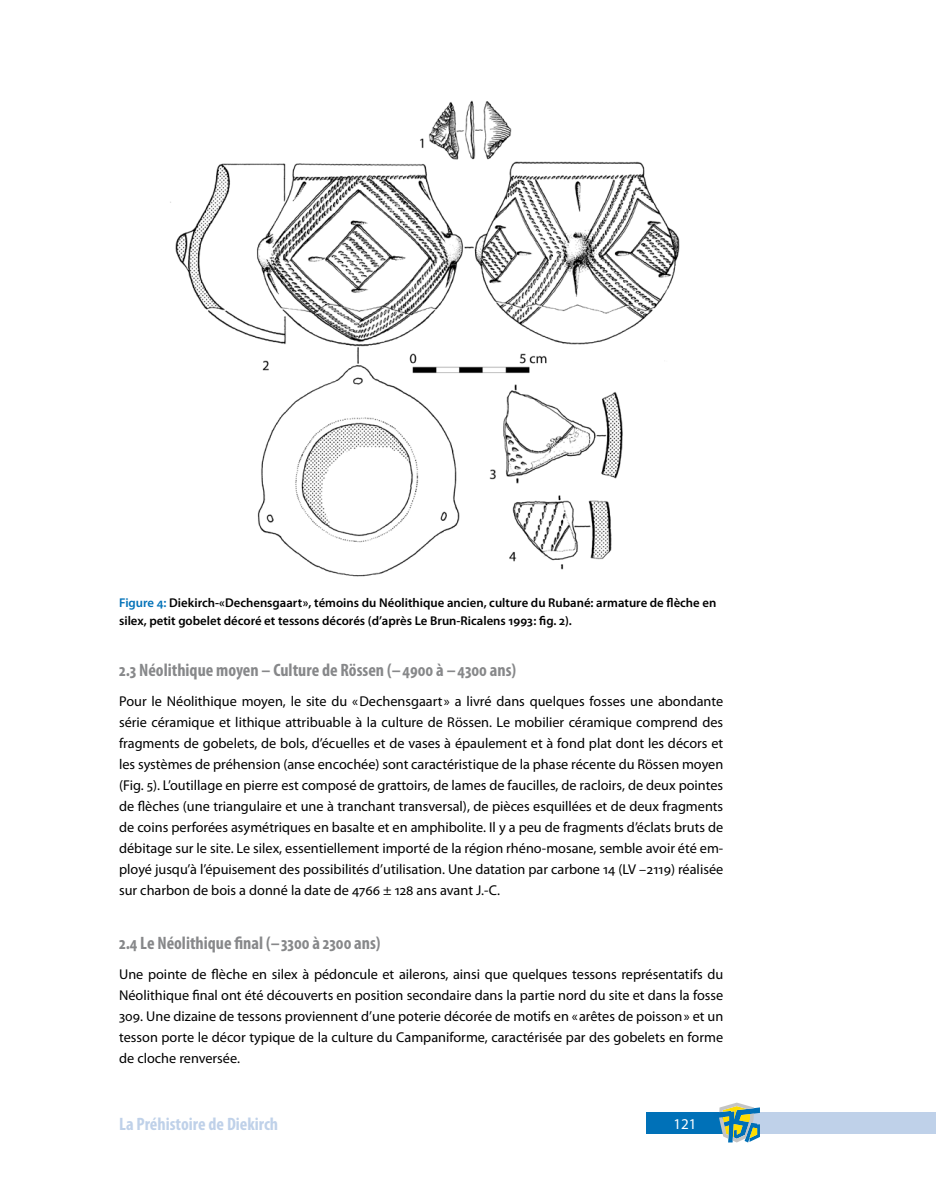
<style>
.page{position:relative;width:936px;height:1191px;background:#fff}
.page>*{position:absolute;margin:0;border:0;box-sizing:border-box;transform-origin:0 0}
.t1{font:700 condensed 18px "Myriad Pro";color:#87888a}
.t2{font:700 condensed 18px "Myriad Pro";color:#bfd1e9}
.t3{font:15px "Myriad Pro";color:#fff}
.t4{font:14.25px/21px "Myriad Pro";color:#000;text-align:justify}
.t5{font:600 12.75px/18px "Myriad Pro";color:#000}
.s1{color:#0071b8}
</style>
<div class="page">
<div style="left:723px;top:1112px;width:212px;height:21px;background:#bfd1e9"></div>
<div style="left:646px;top:1112px;width:77px;height:21px;background:#0071b8"></div>
<svg style="left:713px;top:1102px;width:47px;height:40px"></svg>
<img style="left:170px;top:100px;width:510px;height:477px">
<p class="t5" style="left:119px;top:593px;width:598px"><span class="s1">Figure 4:</span> Diekirch-«Dechensgaart», témoins du Néolithique ancien, culture du Rubané: armature de flèche en silex, petit gobelet décoré et tessons décorés (d’après Le Brun-Ricalens 1993: fig. 2).</p>
<p class="t1" style="left:119px;top:659px;width:398px">2.3 Néolithique moyen – Culture de Rössen (–4900 à –4300 ans)</p>
<p class="t4" style="left:119px;top:690px;width:605px">Pour le Néolithique moyen, le site du «Dechensgaart» a livré dans quelques fosses une abondante série céramique et lithique attribuable à la culture de Rössen. Le mobilier céramique comprend des fragments de gobelets, de bols, d’écuelles et de vases à épaulement et à fond plat dont les décors et les systèmes de préhension (anse encochée) sont caractéristique de la phase récente du Rössen moyen (Fig. 5). L’outillage en pierre est composé de grattoirs, de lames de faucilles, de racloirs, de deux pointes de flèches (une triangulaire et une à tranchant transversal), de pièces esquillées et de deux fragments de coins perforées asymétriques en basalte et en amphibolite. Il y a peu de fragments d’éclats bruts de débitage sur le site. Le silex, essentiellement importé de la région rhéno-mosane, semble avoir été em&shy;ployé jusqu’à l’épuisement des possibilités d’utilisation. Une datation par carbone 14 (LV –2119) réalisée sur charbon de bois a donné la date de 4766 ± 128 ans avant J.-C.</p>
<p class="t1" style="left:119px;top:932px;width:263px">2.4 Le Néolithique final (–3300 à 2300 ans)</p>
<p class="t4" style="left:119px;top:963px;width:605px">Une pointe de flèche en silex à pédoncule et ailerons, ainsi que quelques tessons représentatifs du Néolithique final ont été découverts en position secondaire dans la partie nord du site et dans la fosse 309. Une dizaine de tessons proviennent d’une poterie décorée de motifs en «arêtes de poisson» et un tesson porte le décor typique de la culture du Campaniforme, caractérisée par des gobelets en forme de cloche renversée.</p>
<p class="t2" style="left:119px;top:1112px;width:160px">La Préhistoire de Diekirch</p>
<p class="t3" style="left:673px;top:1114px;width:25px">121</p>
</div>
